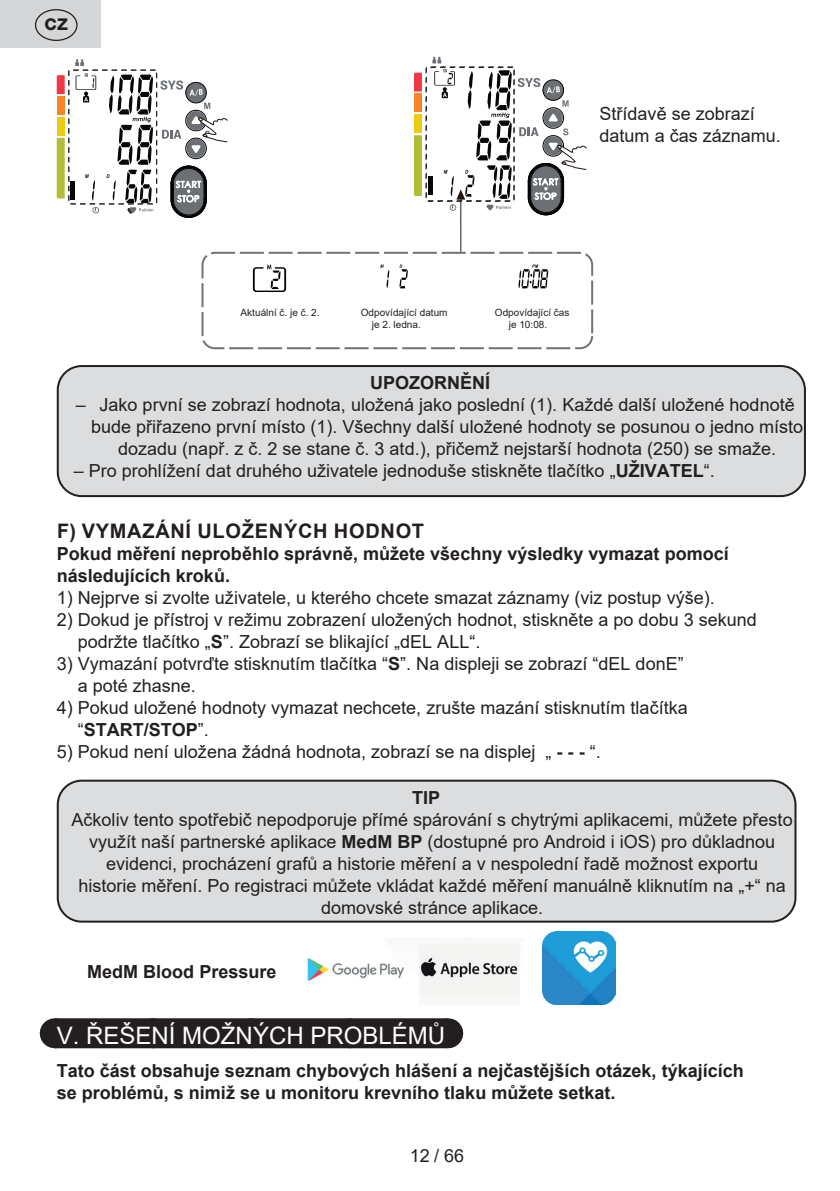
<style>
.page{position:relative;width:840px;height:1191px;background:#fff}
.page>*{position:absolute;margin:0;border:0;box-sizing:border-box;transform-origin:0 0}
.t1{font:24px "Arial";color:#fff}
.t2{font:700 20px "Arial";letter-spacing:.035em;color:#231f20}
.t3{font:18px/22px "Arial";color:#231f20}
.t4{font:700 18px/22px "Arial";color:#231f20}
.t5{font:800 16.2px "Helvetica Neue OT";color:#231f20}
.t6{font:10px "Arial";color:#231f20}
.s1{font-weight:700}
</style>
<div class="page">
<div style="left:55px;top:1018px;width:392px;height:30px;background:#231f20"></div>
<svg style="left:153px;top:1018px;width:245px;height:1px"></svg>
<hr style="left:447px;top:1018px;width:1px;height:30px;background:#231f20">
<hr style="left:460px;top:196px;width:1px;height:56px;background:#1f1713">
<svg style="left:85px;top:174px;width:10px;height:27px"></svg>
<svg style="left:76px;top:74px;width:20px;height:28px"></svg>
<hr style="left:70px;top:181px;width:4px;height:18px;background:#080606">
<hr style="left:428px;top:176px;width:4px;height:19px;background:#080606">
<div style="left:426px;top:67px;width:88px;height:134px;border:1px dashed #231f20"></div>
<div style="left:425px;top:67px;width:88px;height:135px;border:1px dashed #231f20"></div>
<svg style="left:432px;top:57px;width:9px;height:6px"></svg>
<svg style="left:414px;top:73px;width:7px;height:19px"></svg>
<div style="left:414px;top:93px;width:7px;height:19px;background:#f5842a"></div>
<div style="left:414px;top:114px;width:7px;height:19px;background:#edcb14"></div>
<svg style="left:414px;top:135px;width:7px;height:61px"></svg>
<svg style="left:434px;top:69px;width:77px;height:142px"></svg>
<div style="left:68px;top:70px;width:89px;height:134px;border:1px dashed #231f20"></div>
<svg style="left:92px;top:207px;width:7px;height:6px"></svg>
<svg style="left:75px;top:59px;width:9px;height:7px"></svg>
<svg style="left:57px;top:75px;width:8px;height:19px"></svg>
<div style="left:57px;top:96px;width:8px;height:19px;background:#f5842a"></div>
<div style="left:57px;top:117px;width:8px;height:19px;background:#edcb14"></div>
<svg style="left:57px;top:138px;width:8px;height:60px"></svg>
<svg style="left:106px;top:75px;width:47px;height:139px"></svg>
<div style="left:186px;top:138px;width:20px;height:21px;background:#6c7075;border-radius:50%"></div>
<div style="left:185px;top:137px;width:22px;height:22px;border:2px solid #fff;border-radius:50%"></div>
<div style="left:185px;top:138px;width:22px;height:21px;border:1px solid #030303;border-radius:50%"></div>
<svg style="left:170px;top:165px;width:37px;height:53px"></svg>
<svg style="left:160px;top:80px;width:68px;height:75px"></svg>
<svg style="left:517px;top:78px;width:70px;height:138px"></svg>
<div style="left:201px;top:252px;width:392px;height:97px;border:2px dashed #727275;border-radius:12px"></div>
<svg style="left:253px;top:265px;width:33px;height:27px"></svg>
<svg style="left:399px;top:264px;width:8px;height:24px"></svg>
<svg style="left:380px;top:264px;width:9px;height:24px"></svg>
<svg style="left:518px;top:264px;width:30px;height:24px"></svg>
<div style="left:58px;top:366px;width:746px;height:130px;background:#dcdddf;border-radius:24px"></div>
<div style="left:57px;top:365px;width:748px;height:132px;border:2px solid #231f20;border-radius:24px"></div>
<div style="left:58px;top:780px;width:737px;height:141px;background:#dcdddf;border-radius:24px"></div>
<div style="left:57px;top:779px;width:739px;height:143px;border:2px solid #231f20;border-radius:24px"></div>
<img style="left:542px;top:931px;width:72px;height:73px">
<img style="left:307px;top:939px;width:212px;height:56px">
<div style="left:0;top:0;width:101px;height:48px;background:#d5d6d8"></div>
<div style="left:35px;top:9px;width:43px;height:32px;border:1px solid #231f20;border-radius:50%"></div>
<p class="t5" style="left:45px;top:14px;width:25px">CZ</p>
<p class="t3" style="left:599px;top:102px;width:183px">Střídavě se zobrazí datum a čas záznamu.</p>
<p class="t6" style="left:240px;top:305px;width:80px">Aktuální č. je č. 2.</p>
<p class="t6" style="left:360px;top:305px;width:88px">Odpovídající datum</p>
<p class="t6" style="left:494px;top:305px;width:76px">Odpovídající čas</p>
<p class="t6" style="left:371px;top:317px;width:50px">je 2. ledna.</p>
<p class="t6" style="left:508px;top:317px;width:40px">je 10:08.</p>
<p class="t4" style="left:370px;top:372px;width:122px">UPOZORNĚNÍ</p>
<p class="t3" style="left:76px;top:394px;width:720px">– Jako první se zobrazí hodnota, uložená jako poslední (1). Každé další uložené hodnotě</p>
<p class="t3" style="left:91px;top:416px;width:713px">bude přiřazeno první místo (1). Všechny další uložené hodnoty se posunou o jedno místo</p>
<p class="t3" style="left:118px;top:438px;width:659px">dozadu (např. z č. 2 se stane č. 3 atd.), přičemž nejstarší hodnota (250) se smaže.</p>
<p class="t3" style="left:74px;top:460px;width:642px">– Pro prohlížení dat druhého uživatele jednoduše stiskněte tlačítko „<span class="s1">UŽIVATEL</span>“.</p>
<p class="t2" style="left:57px;top:517px;width:368px">F) VYMAZÁNÍ ULOŽENÝCH HODNOT</p>
<p class="t4" style="left:57px;top:543px;width:673px">Pokud měření neproběhlo správně, můžete všechny výsledky vymazat pomocí následujících kroků.</p>
<p class="t3" style="left:57px;top:586px;width:659px">1) Nejprve si zvolte uživatele, u kterého chcete smazat záznamy (viz postup výše).</p>
<p class="t3" style="left:78px;top:608px;width:680px;text-indent:-21px">2) Dokud je přístroj v režimu zobrazení uložených hodnot, stiskněte a po dobu 3 sekund podržte tlačítko „<span class="s1">S</span>”. Zobrazí se blikající „dEL ALL“.</p>
<p class="t3" style="left:78px;top:652px;width:607px;text-indent:-21px">3) Vymazání potvrďte stisknutím tlačítka “<span class="s1">S</span>”. Na displeji se zobrazí “dEL donE” a poté zhasne.</p>
<p class="t3" style="left:78px;top:696px;width:611px;text-indent:-21px">4) Pokud uložené hodnoty vymazat nechcete, zrušte mazání stisknutím tlačítka “<span class="s1">START/STOP</span>”.</p>
<p class="t3" style="left:57px;top:740px;width:545px">5) Pokud není uložena žádná hodnota, zobrazí se na displej „ <span class="s1">- - -</span> “.</p>
<p class="t4" style="left:412px;top:786px;width:30px">TIP</p>
<p class="t3" style="left:72px;top:808px;width:722px;text-align:center">Ačkoliv tento spotřebič nepodporuje přímé spárování s chytrými aplikacemi, můžete přesto využít naší partnerské aplikace <span class="s1">MedM BP</span> (dostupné pro Android i iOS) pro důkladnou evidenci, procházení grafů a historie měření a v nespolední řadě možnost exportu<br>historie měření. Po registraci můžete vkládat každé měření manuálně kliknutím na „+“ na domovské stránce aplikace.</p>
<p class="t4" style="left:87px;top:961px;width:191px">MedM Blood Pressure</p>
<h1 class="t1" style="left:57px;top:1018px;width:390px">V. ŘEŠENÍ MOŽNÝCH PROBLÉMŮ</h1>
<p class="t4" style="left:57px;top:1059px;width:688px">Tato část obsahuje seznam chybových hlášení a nejčastějších otázek, týkajících se problémů, s nimiž se u monitoru krevního tlaku můžete setkat.</p>
<p class="t3" style="left:410px;top:1144px;width:56px">12 / 66</p>
</div>
